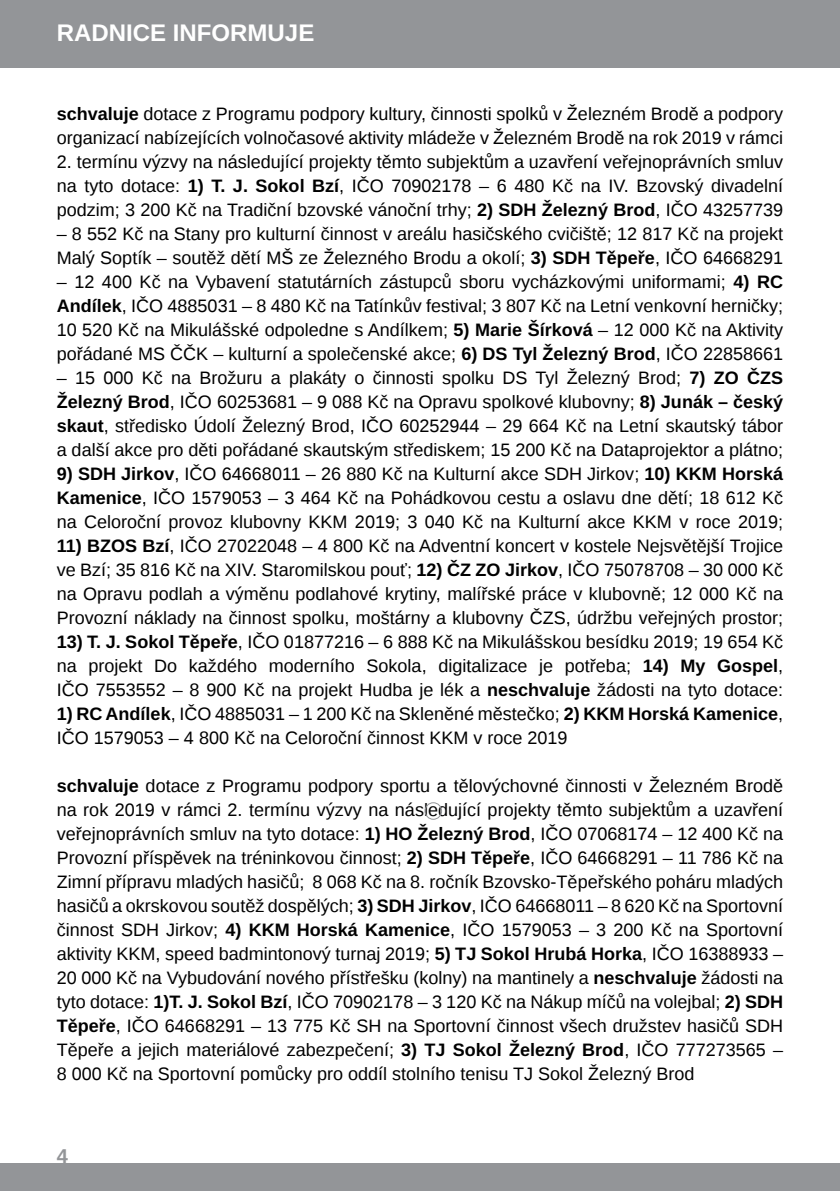
<style>
.page{position:relative;width:840px;height:1191px;background:#fff}
.page>*{position:absolute;margin:0;border:0;box-sizing:border-box;transform-origin:0 0}
.t1{font:700 24px "Liberation Sans";color:#fff}
.t2{font:700 20px "Liberation Sans";color:#939598}
.t3{font:18px/24px "Liberation Sans";color:#000;text-align:justify}
.t4{font:700 18px "Liberation Sans";color:#000}
.s1{font-weight:700}
</style>
<div class="page">
<div style="left:0;top:1163px;width:839px;height:28px;background:#939598"></div>
<div style="left:0;top:0;width:839px;height:67px;background:#939598"></div>
<div style="left:424px;top:802px;width:17px;height:17px;border:1px solid #939598;border-radius:50%"></div>
<h1 class="t1" style="left:57px;top:17px;width:18px">rad</h1>
<h1 class="t1" style="left:109px;top:17px;width:31px">nice</h1>
<h1 class="t1" style="left:173px;top:17px;width:75px">informuje</h1>
<p class="t3" style="left:57px;top:103px;width:727px"><span class="s1">schvaluje</span> dotace z Programu podpory kultury, činnosti spolků v Železném Brodě a podpory organizací nabízejících volnočasové aktivity mládeže v Železném Brodě na rok 2019 v rámci</p>
<p class="t3" style="left:57px;top:151px;width:727px">2. termínu výzvy na následující projekty těmto subjektům a uzavření veřejnoprávních smluv na tyto dotace: <span class="s1">1) T. J. Sokol Bzí</span>, I ČO 70902178 – 6 480 Kč na IV. Bzovský divadelní podzim; 3 200 Kč na Tradiční bzovské vánoční trhy; <span class="s1">2) SDH Železný Brod</span>, I ČO 43257739</p>
<p class="t3" style="left:57px;top:223px;width:727px">– 8 552 Kč na Stany pro kulturní činnost v areálu hasičského cvičiště; 12 817 Kč na projekt<br>Malý Soptík – soutěž dětí MŠ ze Železného Brodu a okolí; <span class="s1">3) SDH Těpeře</span>, I ČO 64668291</p>
<p class="t3" style="left:57px;top:270px;width:727px">– 12 400 Kč na Vybavení statutárních zástupců sboru vycházkovými uniformami; <span class="s1">4) RC Andílek</span>, I ČO 4885031 – 8 480 Kč na Tatínkův festival; 3 807 Kč na Letní venkovní herničky; 10 520 Kč na Mikulášské odpoledne s Andílkem; <span class="s1">5) Marie Šírková</span> – 12 000 Kč na Aktivity pořádané MS ČČK – kulturní a společenské akce; <span class="s1">6) DS Tyl Železný Brod</span>, I ČO 22858661</p>
<p class="t3" style="left:57px;top:366px;width:727px;text-align:left">– 15 000 Kč na Brožuru a plakáty o činnosti spolku DS Tyl Železný Brod; <span class="s1">7) ZO ČZS Železný Brod</span>, I ČO 60253681 – 9 088 Kč na Opravu spolkové klubovny; <span class="s1">8) Junák – český skaut</span>, středisko Údolí Železný Brod, I ČO 60252944 – 29 664 Kč na Letní skautský tábor a další akce pro děti pořádané skautským střediskem; 15 200 Kč na Dataprojektor a plátno;</p>
<p class="t3" style="left:57px;top:462px;width:727px"><span class="s1">9) SDH Jirkov</span>, I ČO 64668011 – 26 880 Kč na Kulturní akce SD H Jirkov; <span class="s1">10) KKM Horská Kamenice</span>, I ČO 1579053 – 3 464 Kč na Pohádkovou cestu a oslavu dne dětí; 18 612 Kč na Celoroční provoz klubovny KKM 2019; 3 040 Kč na Kulturní akce KKM v roce 2019;</p>
<p class="t4" style="left:57px;top:533px;width:57px">11) BZOS</p>
<p class="t3" style="left:57px;top:534px;width:727px;text-indent:86px"><span class="s1">Bzí</span>, I ČO 27022048 – 4 800 Kč na Adventní koncert v kostele N ejsvětější Trojice ve Bzí; 35 816 Kč na XIV. Staromilskou pouť; <span class="s1">12) ČZ ZO Jirkov</span>, I ČO 75078708 – 30 000 Kč na Opravu podlah a výměnu podlahové krytiny, malířské práce v klubovně; 12 000 Kč na Provozní náklady na činnost spolku, moštárny a klubovny ČZS , údržbu veřejných prostor;</p>
<p class="t3" style="left:57px;top:630px;width:727px"><span class="s1">13) T. J. Sokol Těpeře</span>, I ČO 01877216 – 6 888 Kč na Mikulášskou besídku 2019; 19 654 Kč na projekt Do každého moderního Sokola, digitalizace je potřeba; <span class="s1">14) My Gospel</span>, I ČO 7553552 – 8 900 Kč na projekt Hudba je lék a <span class="s1">neschvaluje</span> žádosti na tyto dotace:</p>
<p class="t3" style="left:57px;top:702px;width:727px"><span class="s1">1) RC Andílek</span>, I ČO 4885031 – 1 200 Kč na Skleněné městečko; <span class="s1">2) KKM Horská Kamenice</span>,<br>I ČO 1579053 – 4 800 Kč na Celoroční činnost KKM v roce 2019</p>
<p class="t3" style="left:57px;top:774px;width:727px"><span class="s1">schvaluje</span> dotace z Programu podpory sportu a tělovýchovné činnosti v Železném Brodě na rok 2019 v rámci 2. termínu výzvy na následující projekty těmto subjektům a uzavření veřejnoprávních smluv na tyto dotace: <span class="s1">1) HO Železný Brod</span>, I ČO 07068174 – 12 400 Kč na Provozní příspěvek na tréninkovou činnost; <span class="s1">2) SDH Těpeře</span>, I ČO 64668291 – 11 786 Kč na Zimní přípravu mladých hasičů; 8 068 Kč na 8. ročník Bzovsko-Těpeřského poháru mladých hasičů a okrskovou soutěž dospělých; <span class="s1">3) SDH Jirkov</span>, I ČO 64668011 – 8 620 Kč na Sportovní činnost SD H Jirkov; <span class="s1">4) KKM Horská Kamenice</span>, I ČO 1579053 – 3 200 Kč na Sportovní aktivity KKM, speed badmintonový turnaj 2019; <span class="s1">5) TJ Sokol Hrubá Horka</span>, I ČO 16388933 – 20 000 Kč na Vybudování nového přístřešku (kolny) na mantinely a <span class="s1">neschvaluje</span> žádosti na tyto dotace: <span class="s1">1)T. J. Sokol Bzí</span>, I ČO 70902178 – 3 120 Kč na N ákup míčů na volejbal; <span class="s1">2) SDH Těpeře</span>, I ČO 64668291 – 13 775 Kč SH na Sportovní činnost všech družstev hasičů SD H Těpeře a jejich materiálové zabezpečení; <span class="s1">3) TJ Sokol Železný Brod</span>, I ČO 777273565 – 8 000 Kč na Sportovní pomůcky pro oddíl stolního tenisu TJ Sokol Železný Brod</p>
<p class="t2" style="left:57px;top:1142px;width:13px">4</p>
</div>
